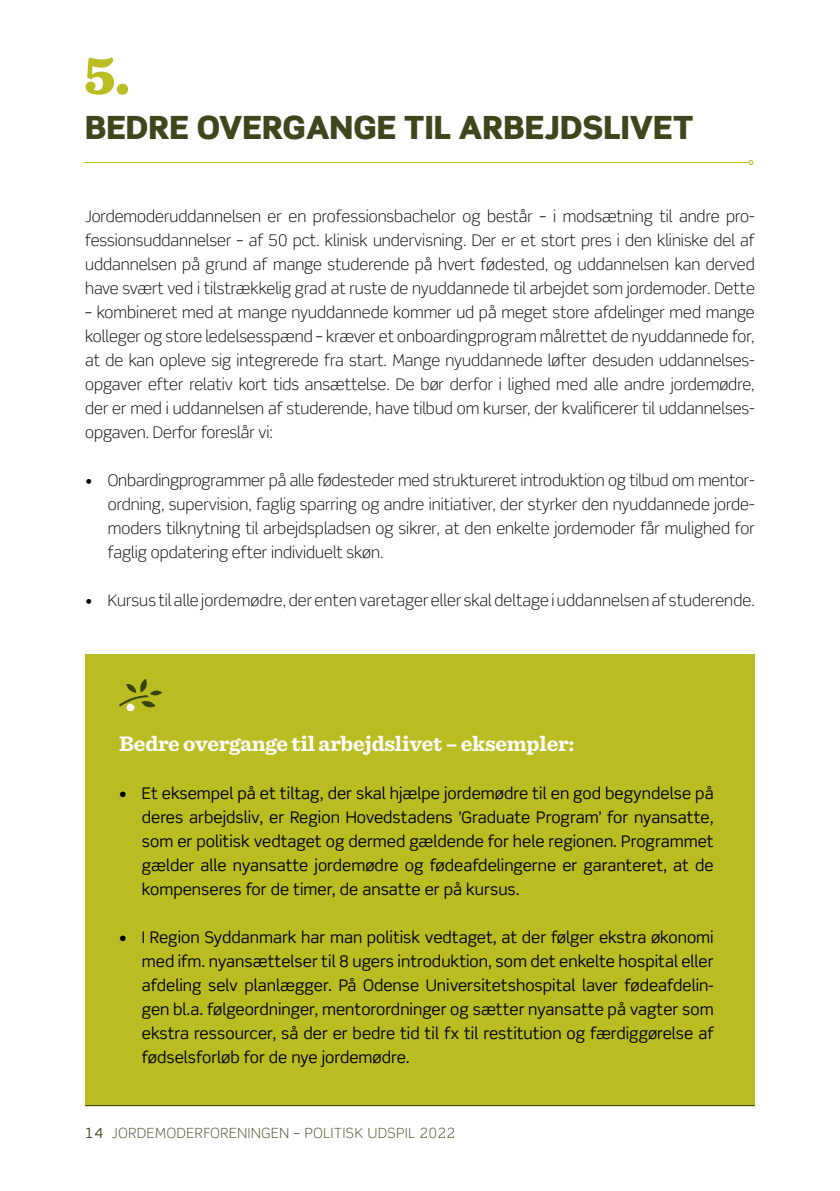
<style>
.page{position:relative;width:840px;height:1191px;background:#fff}
.page>*{position:absolute;margin:0;border:0;box-sizing:border-box;transform-origin:0 0}
.t1{font:900 56px "Sentinel";color:#babd21}
.t2{font:900 32px "Scene";color:#40451c}
.t3{font:700 22px "Sentinel";letter-spacing:-.01em;color:#fff}
.t4{font:300 16px/24px "Scene Std";color:#000;text-align:justify}
.t5{font:16px/24px "Scene Std";color:#000;text-align:justify}
.t6{font:300 14px "Scene Std";letter-spacing:.05em;color:#40451c}
.s1{font-weight:400}
</style>
<div class="page">
<div style="left:85px;top:654px;width:669px;height:452px;background:#babd21"></div>
<svg style="left:119px;top:679px;width:43px;height:32px"></svg>
<hr style="left:84px;top:162px;width:664px;height:1px;background:#babd21">
<svg style="left:748px;top:160px;width:5px;height:5px"></svg>
<h1 class="t1" style="left:84px;top:30px;width:48px">5.</h1>
<h2 class="t2" style="left:85px;top:107px;width:609px">BEDRE OVERGANGE TIL ARBEJDSLIVET</h2>
<p class="t4" style="left:85px;top:205px;width:671px">Jordemoderuddannelsen er en professionsbachelor og består – i modsætning til andre pro&shy;fessionsuddannelser – af 50 pct. klinisk undervisning. Der er et stort pres i den kliniske del af uddannelsen på grund af mange studerende på hvert fødested, og uddannelsen kan derved have svært ved i tilstrækkelig grad at ruste de nyuddannede til arbejdet som jordemoder. Dette</p>
<p class="t4" style="left:85px;top:301px;width:671px">– kombineret med at mange nyuddannede kommer ud på meget store afdelinger med mange kolleger og store ledelsesspænd – kræver et onboardingprogram målrettet de nyuddannede for, at de kan opleve sig integrerede fra start. Mange nyuddannede løfter desuden uddannelses&shy;opgaver efter relativ kort tids ansættelse. De bør derfor i lighed med alle andre jordemødre, der er med i uddannelsen af studerende, have tilbud om kurser, der kvalificerer til uddannelses&shy;opgaven. Derfor foreslår vi:</p>
<p class="t4" style="left:108px;top:469px;width:648px;text-indent:-23px">• Onbardingprogrammer på alle fødesteder med struktureret introduktion og tilbud om mentor&shy;ordning, supervision, faglig sparring og andre initiativer, der styrker den nyuddannede jorde&shy;moders tilknytning til arbejdspladsen og sikrer, at den enkelte jordemoder får mulighed for faglig opdatering efter individuelt skøn.</p>
<p class="t4" style="left:85px;top:589px;width:671px">• Kursus til alle jordemødre, der enten varetager eller skal deltage i uddannelsen af studerende.</p>
<h3 class="t3" style="left:119px;top:726px;width:456px">Bedre overgange til arbejdslivet – eksempler:</h3>
<p class="t5" style="left:142px;top:780px;width:573px;text-indent:-23px">• Et eksempel på et tiltag, der skal hjælpe jordemødre til en god begyndelse på deres arbejdsliv, er Region Hovedstadens ’Graduate Program’ for nyansatte, som er politisk vedtaget og dermed gældende for hele regionen. Programmet gælder alle nyansatte jordemødre og fødeafdelingerne er garanteret, at de kompenseres for de timer, de ansatte er på kursus.</p>
<p class="t5" style="left:142px;top:924px;width:573px;text-indent:-23px">• I Region Syddanmark har man politisk vedtaget, at der følger ekstra økonomi med ifm. nyansættelser til 8 ugers introduktion, som det enkelte hospital eller afdeling selv planlægger. På Odense Universitetshospital laver fødeafdelin&shy;gen bl.a. følgeordninger, mentorordninger og sætter nyansatte på vagter som ekstra ressourcer, så der er bedre tid til fx til restitution og færdiggørelse af fødselsforløb for de nye jordemødre.</p>
<p class="t6" style="left:85px;top:1125px;width:371px"><span class="s1">14</span> JORDEMODERFORENINGEN – POLITISK UDSPIL 2022</p>
</div>
